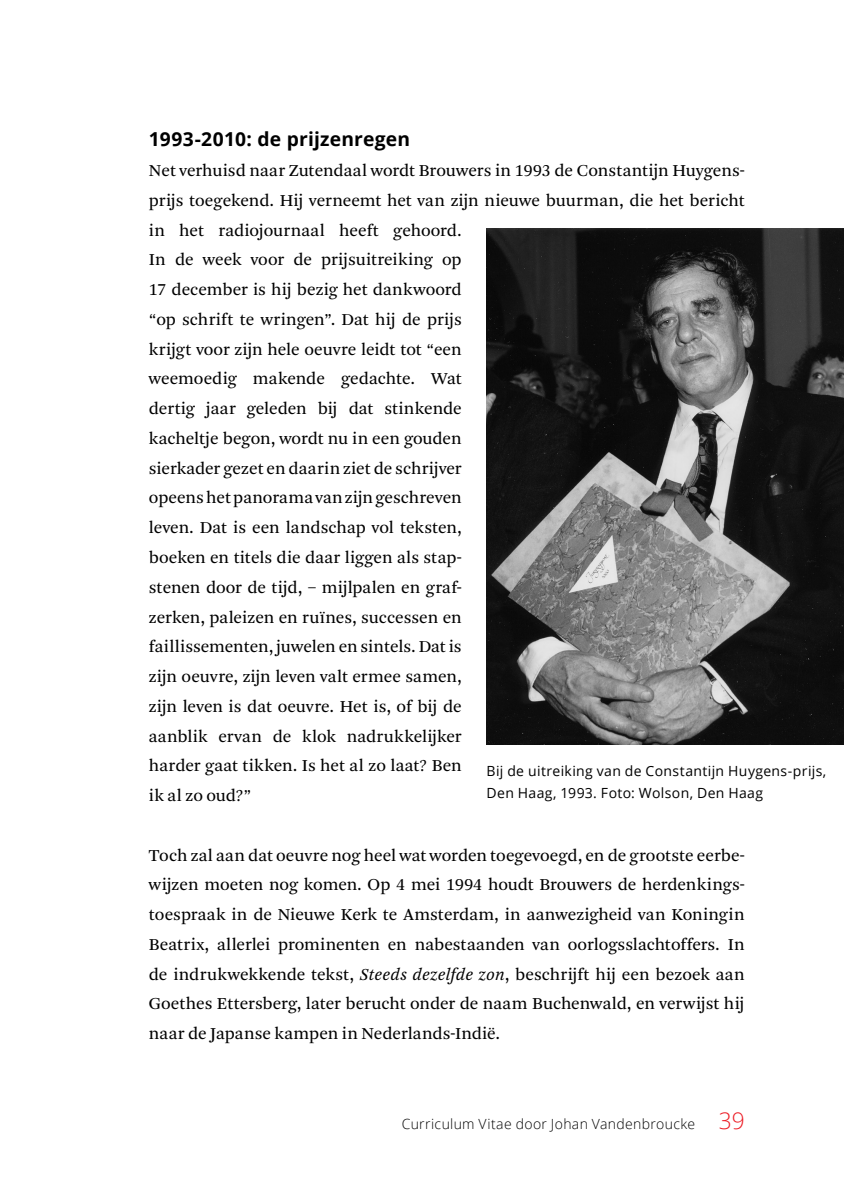
<style>
.page{position:relative;width:844px;height:1191px;background:#fff}
.page>*{position:absolute;margin:0;border:0;box-sizing:border-box;transform-origin:0 0}
.t1{font:700 19.25px "Open Sans";letter-spacing:.01em;color:#000}
.P_H{font:17.5px/29.8px "Arnhem Blond";letter-spacing:-.005em;color:#000}
.P_first{font:17.5px/29.8px "Arnhem Blond";color:#000;text-align:justify}
.Caption_F2{font:14px/22.8px "Open Sans";letter-spacing:.025em;color:#000}
.t2{font:300 14px "Open Sans";letter-spacing:.025em;color:#000}
.s1{font-style:italic}
.s2{font-size:22.75px;color:#ec1b24}
</style>
<div class="page">
<img style="left:486px;top:229px;width:357px;height:516px">
<h3 class="t1" style="left:149px;top:126px;width:263px">1993-2010: de prijzenregen</h3>
<p class="P_H" style="left:149px;top:156px;width:597px">Net verhuisd naar Zutendaal wordt Brouwers in 1993 de Constantijn Huygens&shy;prijs toegekend. Hij verneemt het van zijn nieuwe buurman, die het bericht in het radiojournaal heeft gehoord.<br>In de week voor de prijsuitreiking op<br>17 december is hij bezig het dankwoord<br>“op schrift te wringen”. Dat hij de prijs<br>krijgt voor zijn hele oeuvre leidt tot “een<br>weemoedig makende gedachte. Wat<br>dertig jaar geleden bij dat stinkende<br>kacheltje begon, wordt nu in een gouden<br>sierkader gezet en daarin ziet de schrijver<br>opeens het panorama van zijn geschreven<br>leven. Dat is een landschap vol teksten,<br>boeken en titels die daar liggen als stap-<br>stenen door de tijd, – mijlpalen en graf-<br>zerken, paleizen en ruïnes, successen en<br>faillissementen, juwelen en sintels. Dat is<br>zijn oeuvre, zijn leven valt ermee samen,<br>zijn leven is dat oeuvre. Het is, of bij de<br>aanblik ervan de klok nadrukkelijker<br>harder gaat tikken. Is het al zo laat? Ben<br>ik al zo oud?”</p>
<p class="Caption_F2" style="left:486px;top:759px;width:341px">Bij de uitreiking van de Constantijn Huygens-prijs,<br>Den Haag, 1993. Foto: Wolson, Den Haag</p>
<p class="P_first" style="left:149px;top:840px;width:597px">Toch zal aan dat oeuvre nog heel wat worden toegevoegd, en de grootste eerbe&shy;wijzen moeten nog komen. Op 4 mei 1994 houdt Brouwers de herdenkings&shy;toespraak in de Nieuwe Kerk te Amsterdam, in aanwezigheid van Koningin Beatrix, allerlei prominenten en nabestaanden van oorlogsslachtoffers. In de indrukwekkende tekst, <span class="s1">Steeds dezelfde zon</span>, beschrijft hij een bezoek aan Goethes Ettersberg, later berucht onder de naam Buchenwald, en verwijst hij naar de Japanse kampen in Nederlands-Indië.</p>
<p class="t2" style="left:402px;top:1114px;width:344px">Curriculum Vitae door Johan Vandenbroucke <span class="s2">39</span></p>
</div>
